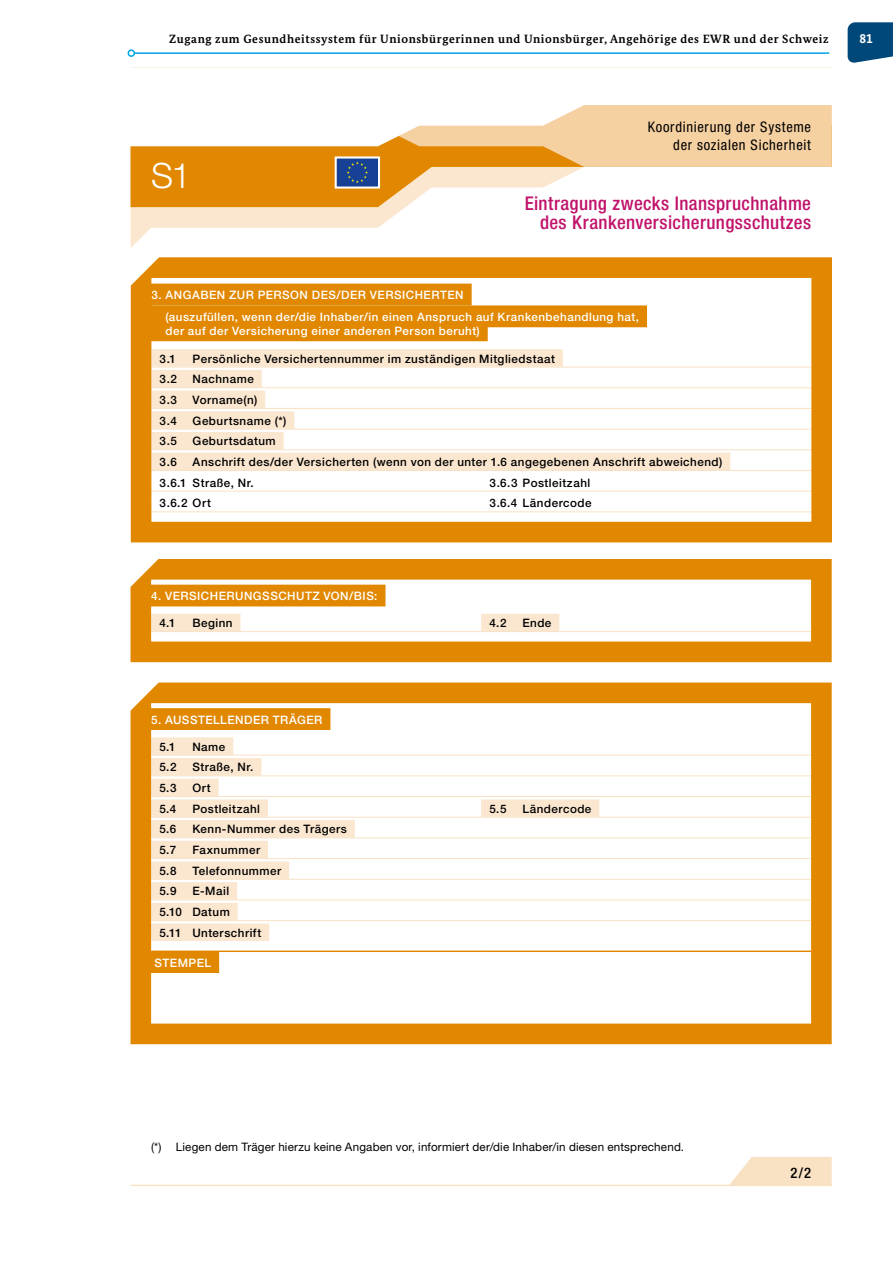
<style>
.page{position:relative;width:893px;height:1263px;background:#fff}
.page>*{position:absolute;margin:0;border:0;box-sizing:border-box;transform-origin:0 0}
.t1{font:300 34.95px "Helvetica Neue LT Std";color:#fff}
.t2{font:500 condensed 18.9px/18.9px "Helvetica Neue LT Std";letter-spacing:.02em;color:#c0136b;text-align:right}
.t3{font:condensed 14.55px/17.4px "Helvetica Neue LT Std";letter-spacing:.05em;color:#000;text-align:right}
.t4{font:500 condensed 14.55px "Helvetica Neue LT Std";color:#000}
.t5{font:700 13.5px "Bundes Sans";color:#fff}
.t6{font:700 12px "Bundes Serif";letter-spacing:.05em;color:#000}
.t7{font:500 11.7px/20.7px "Helvetica Neue LT Std";letter-spacing:.04em;color:#000}
.t8{font:500 11.7px/21.9px "Helvetica Neue LT Std";letter-spacing:.04em;color:#fff}
.t9{font:11.7px "Helvetica Neue LT Std";letter-spacing:.015em;color:#000}
</style>
<div class="page">
<div style="left:143px;top:585px;width:242px;height:21px;background:#e18800"></div>
<div style="left:151px;top:614px;width:90px;height:17px;background:#fbe7d0"></div>
<hr style="left:151px;top:631px;width:330px;height:1px;background:#f9e1c4">
<div style="left:481px;top:614px;width:78px;height:17px;background:#fbe7d0"></div>
<hr style="left:481px;top:631px;width:330px;height:1px;background:#f9e1c4">
<div style="left:130px;top:559px;width:702px;height:103px;border:21px solid #e18800"></div>
<svg style="left:130px;top:559px;width:47px;height:46px"></svg>
<svg style="left:729px;top:1157px;width:103px;height:28px;background:#f9e4ca"></svg>
<hr style="left:130px;top:1185px;width:702px;height:1px;background:#f9e1c4">
<svg style="left:130px;top:167px;width:275px;height:156px"></svg>
<svg style="left:131px;top:167px;width:453px;height:40px;fill:#e18800"></svg>
<svg style="left:130px;top:146px;width:702px;height:21px;background:#e9a542"></svg>
<svg style="left:130px;top:67px;width:702px;height:79px"></svg>
<svg style="left:334px;top:155px;width:47px;height:35px;background:#5c6f93"></svg>
<div style="left:141px;top:268px;width:681px;height:264px;background:#fff"></div>
<div style="left:143px;top:284px;width:329px;height:21px;background:#e18800"></div>
<div style="left:143px;top:305px;width:504px;height:22px;background:#e18800"></div>
<div style="left:143px;top:319px;width:345px;height:22px;background:#e18800"></div>
<div style="left:151px;top:349px;width:412px;height:18px;background:#fbe7d0"></div>
<hr style="left:151px;top:367px;width:660px;height:1px;background:#f9e1c4">
<div style="left:151px;top:370px;width:111px;height:17px;background:#fbe7d0"></div>
<hr style="left:151px;top:387px;width:660px;height:1px;background:#f9e1c4">
<div style="left:151px;top:391px;width:114px;height:17px;background:#fbe7d0"></div>
<hr style="left:151px;top:408px;width:660px;height:1px;background:#f9e1c4">
<div style="left:151px;top:411px;width:143px;height:18px;background:#fbe7d0"></div>
<hr style="left:151px;top:429px;width:660px;height:1px;background:#f9e1c4">
<div style="left:151px;top:432px;width:133px;height:17px;background:#fbe7d0"></div>
<hr style="left:151px;top:449px;width:660px;height:1px;background:#f9e1c4">
<div style="left:151px;top:453px;width:579px;height:17px;background:#fbe7d0"></div>
<hr style="left:151px;top:470px;width:660px;height:1px;background:#f9e1c4">
<hr style="left:151px;top:491px;width:330px;height:1px;background:#f9e1c4">
<hr style="left:481px;top:491px;width:330px;height:1px;background:#f9e1c4">
<hr style="left:151px;top:511px;width:330px;height:1px;background:#f9e1c4">
<hr style="left:481px;top:511px;width:330px;height:1px;background:#f9e1c4">
<div style="left:131px;top:257px;width:701px;height:285px;border:21px solid #e18800"></div>
<svg style="left:130px;top:245px;width:47px;height:59px"></svg>
<hr style="left:151px;top:950px;width:330px;height:2px;background:#e18800">
<hr style="left:481px;top:950px;width:330px;height:2px;background:#e18800">
<div style="left:143px;top:708px;width:187px;height:22px;background:#e18800"></div>
<div style="left:151px;top:737px;width:82px;height:18px;background:#fbe7d0"></div>
<hr style="left:151px;top:755px;width:660px;height:1px;background:#f9e1c4">
<div style="left:151px;top:758px;width:110px;height:17px;background:#fbe7d0"></div>
<hr style="left:151px;top:775px;width:660px;height:1px;background:#f9e1c4">
<div style="left:151px;top:779px;width:68px;height:17px;background:#fbe7d0"></div>
<hr style="left:151px;top:796px;width:660px;height:1px;background:#f9e1c4">
<div style="left:151px;top:799px;width:117px;height:18px;background:#fbe7d0"></div>
<hr style="left:151px;top:817px;width:330px;height:1px;background:#f9e1c4">
<div style="left:481px;top:799px;width:118px;height:18px;background:#fbe7d0"></div>
<hr style="left:481px;top:817px;width:330px;height:1px;background:#f9e1c4">
<div style="left:151px;top:820px;width:204px;height:17px;background:#fbe7d0"></div>
<hr style="left:151px;top:837px;width:660px;height:1px;background:#f9e1c4">
<div style="left:151px;top:841px;width:117px;height:17px;background:#fbe7d0"></div>
<hr style="left:151px;top:858px;width:660px;height:1px;background:#f9e1c4">
<div style="left:151px;top:861px;width:138px;height:18px;background:#fbe7d0"></div>
<hr style="left:151px;top:879px;width:660px;height:1px;background:#f9e1c4">
<div style="left:151px;top:882px;width:86px;height:17px;background:#fbe7d0"></div>
<hr style="left:151px;top:899px;width:660px;height:1px;background:#f9e1c4">
<div style="left:151px;top:903px;width:87px;height:17px;background:#fbe7d0"></div>
<hr style="left:151px;top:920px;width:660px;height:1px;background:#f9e1c4">
<div style="left:151px;top:923px;width:118px;height:18px;background:#fbe7d0"></div>
<div style="left:143px;top:951px;width:76px;height:22px;background:#e18800"></div>
<div style="left:130px;top:682px;width:702px;height:362px;border:21px solid #e18800"></div>
<svg style="left:130px;top:682px;width:47px;height:47px"></svg>
<svg style="left:848px;top:22px;width:45px;height:41px;background:#165885"></svg>
<hr style="left:134px;top:52px;width:695px;height:2px;background:#00a4e4">
<div style="left:128px;top:49px;width:7px;height:8px;border:2px solid #00a4e4;border-radius:50%"></div>
<p class="t6" style="left:169px;top:32px;width:661px">Zugang zum Gesundheitssystem für Unionsbürgerinnen und Unionsbürger, Angehörige des EWR und der Schweiz</p>
<p class="t5" style="left:859px;top:30px;width:15px">81</p>
<p class="t1" style="left:151px;top:154px;width:41px">S1</p>
<p class="t3" style="left:648px;top:119px;width:165px">Koordinierung der Systeme der sozialen Sicherheit</p>
<p class="t2" style="left:525px;top:193px;width:288px">Eintragung zwecks Inanspruchnahme des Krankenversicherungsschutzes</p>
<p class="t8" style="left:166px;top:284px;width:475px;text-indent:-14px">3. ANGABEN ZUR PERSON DES/DER VERSICHERTEN<br>(auszufüllen, wenn der/die Inhaber/in einen Anspruch auf Krankenbehandlung hat,</p>
<p class="t8" style="left:166px;top:320px;width:316px">der auf der Versicherung einer anderen Person beruht)</p>
<p class="t7" style="left:160px;top:348px;width:18px">3.1</p>
<p class="t7" style="left:193px;top:348px;width:364px">Persönliche Versichertennummer im zuständigen Mitgliedstaat</p>
<p class="t7" style="left:160px;top:369px;width:19px">3.2</p>
<p class="t7" style="left:193px;top:369px;width:63px">Nachname</p>
<p class="t7" style="left:160px;top:389px;width:19px">3.3</p>
<p class="t7" style="left:193px;top:389px;width:66px">Vorname(n)</p>
<p class="t7" style="left:160px;top:410px;width:19px">3.4</p>
<p class="t7" style="left:193px;top:410px;width:95px">Geburtsname (*)</p>
<p class="t7" style="left:160px;top:431px;width:19px">3.5</p>
<p class="t7" style="left:193px;top:431px;width:85px">Geburtsdatum</p>
<p class="t7" style="left:160px;top:451px;width:19px">3.6</p>
<p class="t7" style="left:160px;top:451px;width:564px;text-indent:33px">Anschrift des/der Versicherten (wenn von der unter 1.6 angegebenen Anschrift abweichend)<br>3.6.1 Straße, Nr.</p>
<p class="t7" style="left:490px;top:472px;width:102px">3.6.3 Postleitzahl</p>
<p class="t7" style="left:160px;top:493px;width:53px">3.6.2 Ort</p>
<p class="t7" style="left:490px;top:493px;width:104px">3.6.4 Ländercode</p>
<p class="t8" style="left:151px;top:585px;width:228px">4. VERSICHERUNGSSCHUTZ VON/BIS:</p>
<p class="t7" style="left:159px;top:612px;width:18px">4.1</p>
<p class="t7" style="left:192px;top:612px;width:42px">Beginn</p>
<p class="t7" style="left:489px;top:612px;width:19px">4.2</p>
<p class="t7" style="left:522px;top:612px;width:31px">Ende</p>
<p class="t8" style="left:151px;top:709px;width:173px">5. AUSSTELLENDER TRÄGER</p>
<p class="t7" style="left:159px;top:736px;width:18px">5.1</p>
<p class="t7" style="left:192px;top:736px;width:34px">Name</p>
<p class="t7" style="left:159px;top:757px;width:19px">5.2</p>
<p class="t7" style="left:192px;top:757px;width:63px">Straße, Nr.</p>
<p class="t7" style="left:159px;top:777px;width:19px">5.3</p>
<p class="t7" style="left:192px;top:777px;width:20px">Ort</p>
<p class="t7" style="left:159px;top:798px;width:19px">5.4</p>
<p class="t7" style="left:192px;top:798px;width:69px">Postleitzahl</p>
<p class="t7" style="left:489px;top:798px;width:19px">5.5</p>
<p class="t7" style="left:522px;top:798px;width:71px">Ländercode</p>
<p class="t7" style="left:159px;top:819px;width:19px">5.6</p>
<p class="t7" style="left:192px;top:819px;width:156px">Kenn-Nummer des Trägers</p>
<p class="t7" style="left:159px;top:839px;width:18px">5.7</p>
<p class="t7" style="left:192px;top:839px;width:69px">Faxnummer</p>
<p class="t7" style="left:159px;top:860px;width:19px">5.8</p>
<p class="t7" style="left:192px;top:860px;width:90px">Telefonnummer</p>
<p class="t7" style="left:159px;top:881px;width:19px">5.9</p>
<p class="t7" style="left:159px;top:881px;width:103px;text-indent:33px">E-Mail<br>5.10 Datum<br>5.11 Unterschrift</p>
<p class="t8" style="left:155px;top:951px;width:58px">STEMPEL</p>
<p class="t9" style="left:151px;top:1139px;width:535px">(*) Liegen dem Träger hierzu keine Angaben vor, informiert der/die Inhaber/in diesen entsprechend.</p>
<p class="t4" style="left:791px;top:1164px;width:22px">2/2</p>
</div>
